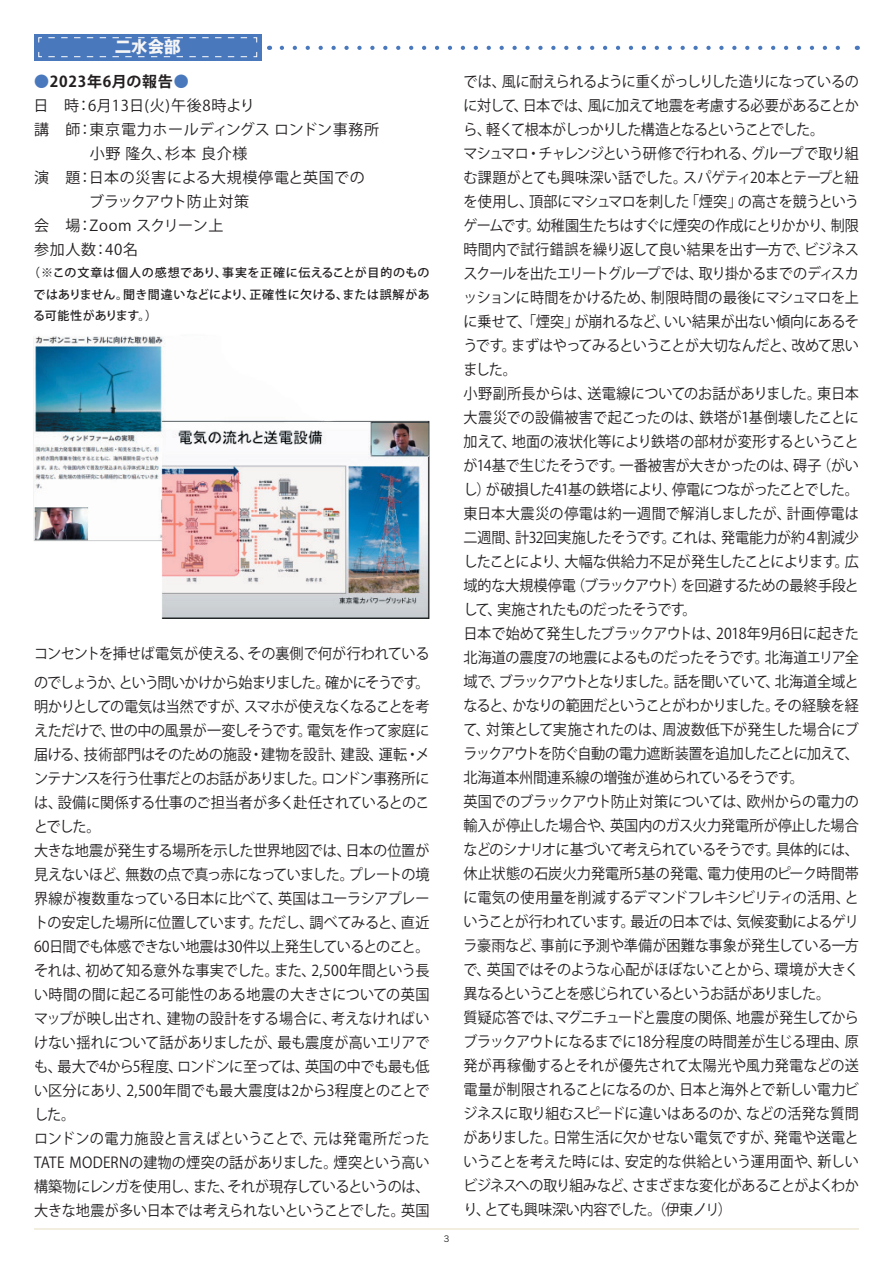
<style>
.page{position:relative;width:893px;height:1263px;background:#fff}
.page>*{position:absolute;margin:0;border:0;box-sizing:border-box;transform-origin:0 0}
.t1{font:700 16.5px "Gothic MB101 Pro";color:#f5f5f6}
.t2{font:15px/24px "Koz Go Pr 6 N";letter-spacing:-.025em;color:#231f20;scale:.94 1}
.t3{font:15px "Koz Go Pr 6 N";letter-spacing:-.025em;color:#231f20}
.t4{font:15px "Koz Go Pr 6 N";letter-spacing:.03em;color:#231f20}
.t5{font:15px "Koz Go Pr 6 N";letter-spacing:.05em;color:#231f20}
.t6{font:15px "Koz Go Pr 6 N";letter-spacing:.02em;color:#231f20}
.t7{font:15px "Koz Go Pr 6 N";letter-spacing:.01em;color:#231f20}
.t8{font:700 15px "Koz Go Pr 6 N";letter-spacing:.05em;color:#231f20}
.t9{font:500 12px/21.9px "Koz Go Pr 6 N";letter-spacing:.03em;color:#231f20;text-align:justify}
.t10{font:8.55px "Hira Kaku Pro W3";color:#231f20}
.s1{color:#4a78bd}
</style>
<div class="page">
<hr style="left:34px;top:1228px;width:825px;height:1px;background:#e8e0c4">
<div style="left:34px;top:34px;width:227px;height:26px;background:#4a78bd"></div>
<svg style="left:38px;top:37px;width:219px;height:20px"></svg>
<svg style="left:282px;top:46px;width:558px;height:4px"></svg>
<img style="left:33px;top:336px;width:396px;height:283px">
<p class="t1" style="left:115px;top:33px;width:67px">二水会部</p>
<p class="t8" style="left:34px;top:73px;width:156px"><span class="s1">●</span>2023年6月の報告<span class="s1">●</span></p>
<p class="t6" style="left:33px;top:97px;width:223px">日　時：6月13日(火)午後8時より</p>
<p class="t4" style="left:34px;top:121px;width:347px">講　師：東京電力ホールディングス ロンドン事務所</p>
<p class="t3" style="left:34px;top:145px;width:215px">　　　 小野 隆久、杉本 良介様</p>
<p class="t5" style="left:34px;top:169px;width:332px">演　題：日本の災害による大規模停電と英国での</p>
<p class="t3" style="left:43px;top:193px;width:208px">　　　ブラックアウト防止対策</p>
<p class="t7" style="left:34px;top:217px;width:191px">会　場：Zoom スクリーン上</p>
<p class="t3" style="left:34px;top:241px;width:106px">参加人数：40名</p>
<p class="t9" style="left:33px;top:262px;width:398px;text-indent:-5px">（※この文章は個人の感想であり、事実を正確に伝えることが目的のものではありません。聞き間違いなどにより、正確性に欠ける、または誤解がある可能性があります。）</p>
<p class="t2" style="left:34px;top:640px;width:422px;line-height:28.2px">コンセントを挿せば電気が使える、その裏側で何が行われているのでしょうか、という問いかけから始まりました。確かにそうです。</p>
<p class="t2" style="left:34px;top:694px;width:422px">明かりとしての電気は当然ですが、スマホが使えなくなることを考えただけで、世の中の風景が一変しそうです。電気を作って家庭に届ける、技術部門はそのための施設・建物を設計、建設、運転・メンテナンスを行う仕事だとのお話がありました。ロンドン事務所には、設備に関係する仕事のご担当者が多く赴任されているとのことでした。<br>大きな地震が発生する場所を示した世界地図では、日本の位置が見えないほど、無数の点で真っ赤になっていました。プレートの境界線が複数重なっている日本に比べて、英国はユーラシアプレートの安定した場所に位置しています。ただし、調べてみると、直近<br>60日間でも体感できない地震は30件以上発生しているとのこと。それは、初めて知る意外な事実でした。また、2,500年間という長い時間の間に起こる可能性のある地震の大きさについての英国マップが映し出され、建物の設計をする場合に、考えなければいけない揺れについて話がありましたが、最も震度が高いエリアでも、最大で4から5程度、ロンドンに至っては、英国の中でも最も低い区分にあり、2,500年間でも最大震度は2から3程度とのことでした。<br>ロンドンの電力施設と言えばということで、元は発電所だった<br>TATE MODERNの建物の煙突の話がありました。煙突という高い構築物にレンガを使用し、また、それが現存しているというのは、大きな地震が多い日本では考えられないということでした。英国</p>
<p class="t10" style="left:444px;top:1231px;width:7px">3</p>
<p class="t2" style="left:463px;top:70px;width:422px">では、風に耐えられるように重くがっしりした造りになっているのに対して、日本では、風に加えて地震を考慮する必要があることから、軽くて根本がしっかりした構造となるということでした。<br>マシュマロ・チャレンジという研修で行われる、グループで取り組む課題がとても興味深い話でした。スパゲティ20本とテープと紐を使用し、頂部にマシュマロを刺した「煙突」の高さを競うというゲームです。幼稚園生たちはすぐに煙突の作成にとりかかり、制限時間内で試行錯誤を繰り返して良い結果を出す一方で、ビジネススクールを出たエリートグループでは、取り掛かるまでのディスカッションに時間をかけるため、制限時間の最後にマシュマロを上に乗せて、「煙突」が崩れるなど、いい結果が出ない傾向にあるそうです。まずはやってみるということが大切なんだと、改めて思いました。<br>小野副所長からは、送電線についてのお話がありました。東日本大震災での設備被害で起こったのは、鉄塔が1基倒壊したことに加えて、地面の液状化等により鉄塔の部材が変形するということが14基で生じたそうです。一番被害が大きかったのは、碍子（がいし）が破損した41基の鉄塔により、停電につながったことでした。東日本大震災の停電は約一週間で解消しましたが、計画停電は二週間、計32回実施したそうです。これは、発電能力が約４割減少したことにより、大幅な供給力不足が発生したことによります。広域的な大規模停電（ブラックアウト）を回避するための最終手段として、実施されたものだったそうです。<br>日本で始めて発生したブラックアウトは、2018年9月6日に起きた北海道の震度7の地震によるものだったそうです。北海道エリア全域で、ブラックアウトとなりました。話を聞いていて、北海道全域となると、かなりの範囲だということがわかりました。その経験を経て、対策として実施されたのは、周波数低下が発生した場合にブラックアウトを防ぐ自動の電力遮断装置を追加したことに加えて、北海道本州間連系線の増強が進められているそうです。<br>英国でのブラックアウト防止対策については、欧州からの電力の輸入が停止した場合や、英国内のガス火力発電所が停止した場合などのシナリオに基づいて考えられているそうです。具体的には、休止状態の石炭火力発電所5基の発電、電力使用のピーク時間帯に電気の使用量を削減するデマンドフレキシビリティの活用、ということが行われています。最近の日本では、気候変動によるゲリラ豪雨など、事前に予測や準備が困難な事象が発生している一方で、英国ではそのような心配がほぼないことから、環境が大きく異なるということを感じられているというお話がありました。<br>質疑応答では、マグニチュードと震度の関係、地震が発生してからブラックアウトになるまでに18分程度の時間差が生じる理由、原発が再稼働するとそれが優先されて太陽光や風力発電などの送電量が制限されることになるのか、日本と海外とで新しい電力ビジネスに取り組むスピードに違いはあるのか、などの活発な質問がありました。日常生活に欠かせない電気ですが、発電や送電ということを考えた時には、安定的な供給という運用面や、新しいビジネスへの取り組みなど、さまざまな変化があることがよくわかり、とても興味深い内容でした。（伊東ノリ）</p>
</div>
